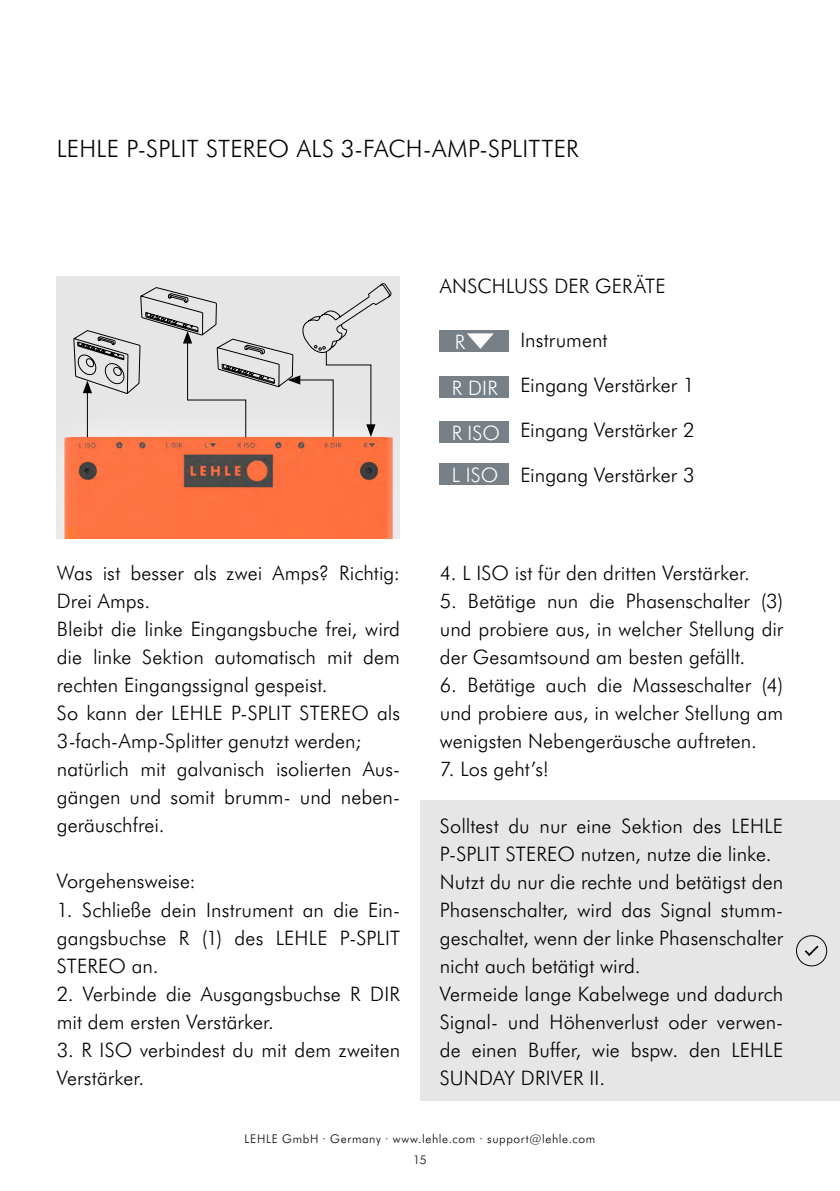
<style>
.page{position:relative;width:840px;height:1191px;background:#fff}
.page>*{position:absolute;margin:0;border:0;box-sizing:border-box;transform-origin:0 0}
.t1{font:300 24px "Futura BT";letter-spacing:.01em;color:#000}
.t2{font:300 20px/28px "Futura BT";letter-spacing:.005em;color:#000}
.t3{font:300 20px "Futura BT";letter-spacing:.015em;color:#fff}
.t4{font:300 12px "Futura BT";letter-spacing:.05em;color:#000}
</style>
<div class="page">
<div style="left:56px;top:276px;width:343px;height:263px;background:#e6e6e6"></div>
<img style="left:64px;top:437px;width:329px;height:102px">
<svg style="left:73px;top:283px;width:318px;height:155px"></svg>
<div style="left:439px;top:330px;width:69px;height:22px;background:#768086"></div>
<svg style="left:467px;top:333px;width:26px;height:16px"></svg>
<div style="left:439px;top:421px;width:69px;height:22px;background:#768086"></div>
<div style="left:439px;top:376px;width:69px;height:22px;background:#768086"></div>
<div style="left:439px;top:463px;width:69px;height:22px;background:#768086"></div>
<div style="left:420px;top:801px;width:419px;height:299px;background:#e6e6e6"></div>
<div style="left:795px;top:935px;width:31px;height:31px;border:1px solid #000;border-radius:50%"></div>
<svg style="left:804px;top:945px;width:14px;height:11px"></svg>
<p class="t1" style="left:57px;top:132px;width:523px">LEHLE P-SPLIT STEREO ALS 3-FACH-AMP-SPLITTER</p>
<p class="t2" style="left:439px;top:272px;width:227px">ANSCHLUSS DER GERÄTE</p>
<p class="t2" style="left:520px;top:325px;width:89px">Instrument</p>
<p class="t3" style="left:454px;top:328px;width:12px">R</p>
<p class="t2" style="left:57px;top:558px;width:344px">Was ist besser als zwei Amps? Richtig:<br>Drei Amps.<br>Bleibt die linke Eingangsbuche frei, wird die linke Sektion automatisch mit dem rechten Eingangssignal gespeist.<br>So kann der LEHLE P-SPLIT STEREO als 3-fach-Amp-Splitter genutzt werden; natürlich mit galvanisch isolierten Aus&shy;gängen und somit brumm- und neben&shy;geräuschfrei.</p>
<p class="t2" style="left:57px;top:866px;width:140px">Vorgehensweise:</p>
<p class="t2" style="left:57px;top:894px;width:344px;text-align:justify">1. Schließe dein Instrument an die Ein&shy;gangsbuchse R (1) des LEHLE P-SPLIT STEREO an.</p>
<p class="t2" style="left:57px;top:978px;width:344px">2. Verbinde die Ausgangsbuchse R DIR mit dem ersten Verstärker.</p>
<p class="t2" style="left:57px;top:1034px;width:345px">3. R ISO verbindest du mit dem zweiten<br>Verstärker.</p>
<p class="t3" style="left:451px;top:374px;width:48px">R DIR</p>
<p class="t2" style="left:520px;top:370px;width:176px">Eingang Verstärker 1</p>
<p class="t3" style="left:451px;top:419px;width:50px">R ISO</p>
<p class="t2" style="left:520px;top:415px;width:176px">Eingang Verstärker 2</p>
<p class="t3" style="left:451px;top:461px;width:48px">L ISO</p>
<p class="t2" style="left:520px;top:460px;width:176px">Eingang Verstärker 3</p>
<p class="t2" style="left:439px;top:558px;width:311px">4. L ISO ist für den dritten Verstärker.</p>
<p class="t2" style="left:439px;top:586px;width:345px;text-align:justify">5. Betätige nun die Phasenschalter (3) und probiere aus, in welcher Stellung dir der Gesamtsound am besten gefällt.</p>
<p class="t2" style="left:439px;top:670px;width:344px;text-align:justify">6. Betätige auch die Masseschalter (4) und probiere aus, in welcher Stellung am wenigsten Nebengeräusche auftreten.</p>
<p class="t2" style="left:439px;top:754px;width:111px">7. Los geht’s!</p>
<p class="t2" style="left:439px;top:811px;width:345px">Solltest du nur eine Sektion des LEHLE P-SPLIT STEREO nutzen, nutze die linke.<br>Nutzt du nur die rechte und betätigst den Phasenschalter, wird das Signal stumm&shy;geschaltet, wenn der linke Phasenschalter nicht auch betätigt wird.<br>Vermeide lange Kabelwege und dadurch Signal- und Höhenverlust oder verwen&shy;de einen Buffer, wie bspw. den LEHLE SUNDAY DRIVER II.</p>
<p class="t4" style="left:244px;top:1130px;width:352px">LEHLE GmbH · Germany · www.lehle.com · support@lehle.com</p>
<p class="t4" style="left:413px;top:1151px;width:15px">15</p>
</div>
